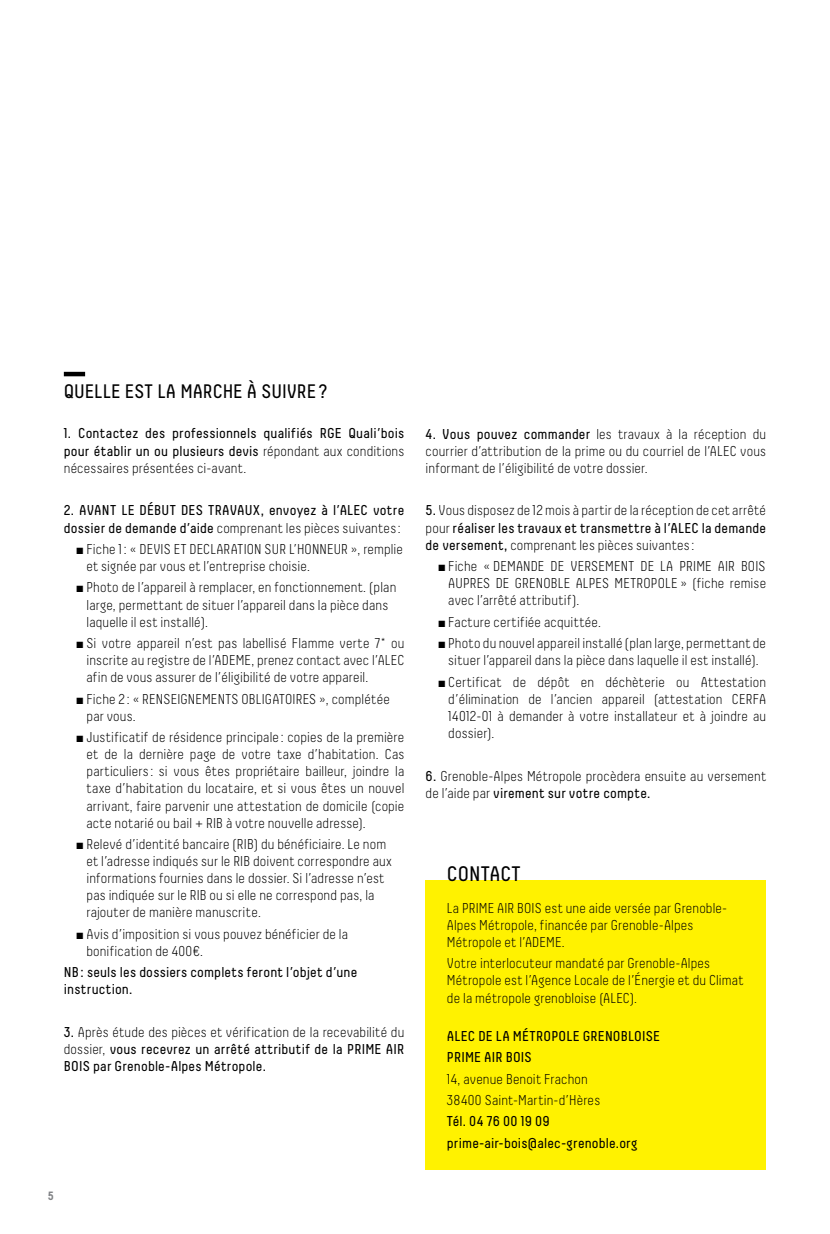
<style>
.page{position:relative;width:830px;height:1234px;background:#fff}
.page>*{position:absolute;margin:0;border:0;box-sizing:border-box;transform-origin:0 0}
.t1{font:21px "Decima";color:#000}
.t2{font:19.5px "Decima";color:#000}
.t3{font:300 14.25px/17.1px "Decima";letter-spacing:.01em;color:#000}
.t4{font:14.25px/17.1px "Decima";letter-spacing:.01em;color:#000}
.t5{font:700 12px "Decima";color:#808285}
.s1{font-weight:300}
.s2{font-weight:400}
</style>
<div class="page">
<div style="left:425px;top:880px;width:340px;height:289px;background:#fff200"></div>
<hr style="left:64px;top:372px;width:21px;height:4px;background:#000">
<h2 class="t2" style="left:64px;top:380px;width:265px">QUELLE EST LA MARCHE À SUIVRE ?</h2>
<p class="t4" style="left:64px;top:425px;width:342px;text-align:justify">1. Contactez des professionnels qualifiés RGE Quali’bois pour établir un ou plusieurs devis <span class="s1">répondant aux conditions nécessaires présentées ci-avant.</span></p>
<p class="t4" style="left:64px;top:502px;width:342px">2. AVANT LE DÉBUT DES TRAVAUX, envoyez à l’ALEC votre dossier de demande d’aide <span class="s1">comprenant les pièces suivantes :</span></p>
<p class="t3" style="left:86px;top:540px;width:318px;text-indent:-10px">■ Fiche 1 : « DEVIS ET DECLARATION SUR L’HONNEUR », remplie et signée par vous et l’entreprise choisie.</p>
<p class="t3" style="left:86px;top:578px;width:311px;text-indent:-10px">■ Photo de l’appareil à remplacer, en fonctionnement. (plan large, permettant de situer l’appareil dans la pièce dans laquelle il est installé).</p>
<p class="t3" style="left:86px;top:634px;width:319px;text-align:justify;text-indent:-10px">■ Si votre appareil n’est pas labellisé Flamme verte 7* ou inscrite au registre de l’ADEME, prenez contact avec l’ALEC afin de vous assurer de l’éligibilité de votre appareil.</p>
<p class="t3" style="left:86px;top:690px;width:305px;text-indent:-10px">■ Fiche 2 : « RENSEIGNEMENTS OBLIGATOIRES », complétée par vous.</p>
<p class="t3" style="left:86px;top:728px;width:319px;text-align:justify;text-indent:-10px">■ Justificatif de résidence principale : copies de la première et de la dernière page de votre taxe d’habitation. Cas particuliers : si vous êtes propriétaire bailleur, joindre la taxe d’habitation du locataire, et si vous êtes un nouvel arrivant, faire parvenir une attestation de domicile (copie acte notarié ou bail + RIB à votre nouvelle adresse).</p>
<p class="t3" style="left:86px;top:835px;width:307px;text-indent:-10px">■ Relevé d’identité bancaire (RIB) du bénéficiaire. Le nom et l’adresse indiqués sur le RIB doivent correspondre aux informations fournies dans le dossier. Si l’adresse n’est pas indiquée sur le RIB ou si elle ne correspond pas, la rajouter de manière manuscrite.</p>
<p class="t3" style="left:86px;top:925px;width:263px;text-indent:-10px">■ Avis d’imposition si vous pouvez bénéficier de la bonification de 400€.</p>
<p class="t4" style="left:64px;top:963px;width:295px">NB: seuls les dossiers complets feront l’objet d’une instruction.</p>
<p class="t4" style="left:64px;top:1023px;width:342px;text-align:justify">3. <span class="s1">Après étude des pièces et vérification de la recevabilité du dossier,</span> vous recevrez un arrêté attributif de la PRIME AIR BOIS par Grenoble-Alpes Métropole.</p>
<p class="t5" style="left:48px;top:1188px;width:8px">5</p>
<p class="t3" style="left:425px;top:425px;width:342px;text-align:justify"><span class="s2">4. Vous pouvez commander</span> les travaux à la réception du courrier d’attribution de la prime ou du courriel de l’ALEC vous informant de l’éligibilité de votre dossier.</p>
<p class="t3" style="left:425px;top:502px;width:342px;text-align:justify"><span class="s2">5.</span> Vous disposez de 12 mois à partir de la réception de cet arrêté pour <span class="s2">réaliser les travaux et transmettre à l’ALEC la demande de versement,</span> comprenant les pièces suivantes :</p>
<p class="t3" style="left:448px;top:557px;width:319px;text-align:justify;text-indent:-10px">■ Fiche « DEMANDE DE VERSEMENT DE LA PRIME AIR BOIS AUPRES DE GRENOBLE ALPES METROPOLE » (fiche remise avec l’arrêté attributif).</p>
<p class="t3" style="left:438px;top:613px;width:164px">■ Facture certifiée acquittée.</p>
<p class="t3" style="left:438px;top:634px;width:329px;text-align:center">■ Photo du nouvel appareil installé (plan large, permettant de situer l’appareil dans la pièce dans laquelle il est installé).</p>
<p class="t3" style="left:448px;top:672px;width:319px;text-align:justify;text-indent:-10px">■ Certificat de dépôt en déchèterie ou Attestation d’élimination de l’ancien appareil (attestation CERFA 14012-01 à demander à votre installateur et à joindre au dossier).</p>
<p class="t3" style="left:425px;top:766px;width:342px"><span class="s2">6.</span> Grenoble-Alpes Métropole procèdera ensuite au versement de l’aide par <span class="s2">virement sur votre compte.</span></p>
<h1 class="t1" style="left:446px;top:861px;width:75px">CONTACT</h1>
<p class="t3" style="left:446px;top:899px;width:282px">La PRIME AIR BOIS est une aide versée par Grenoble-<br>Alpes Métropole, financée par Grenoble-Alpes<br>Métropole et l’ADEME.</p>
<p class="t3" style="left:446px;top:954px;width:298px">Votre interlocuteur mandaté par Grenoble-Alpes<br>Métropole est l’Agence Locale de l’Énergie et du Climat de la métropole grenobloise (ALEC).</p>
<p class="t4" style="left:446px;top:1025px;width:214px;line-height:21.3px">ALEC DE LA MÉTROPOLE GRENOBLOISE<br>PRIME AIR BOIS</p>
<p class="t3" style="left:446px;top:1067px;width:155px;line-height:21.3px">14, avenue Benoit Frachon<br>38400 Saint-Martin-d’Hères</p>
<p class="t4" style="left:446px;top:1110px;width:192px;line-height:21.3px">Tél. 04 76 00 19 09 prime-air-bois@alec-grenoble.org</p>
</div>
